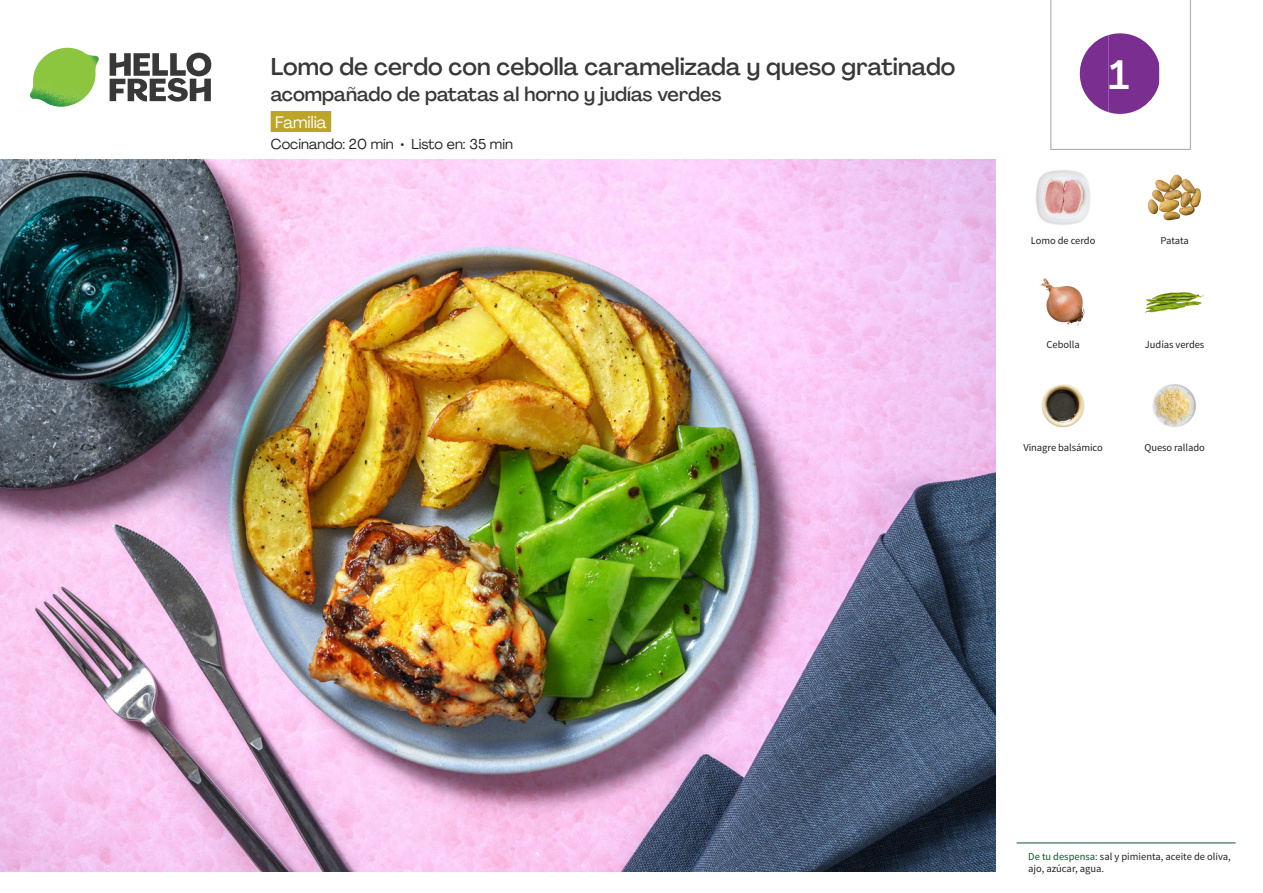
<style>
.page{position:relative;width:1263px;height:893px;background:#fff}
.page>*{position:absolute;margin:0;border:0;box-sizing:border-box;transform-origin:0 0}
._24_Recipe_Nr_Bag{font:500 40.5px "Agrandir";color:#fff}
._15_Titel_UK{font:500 24px "Agrandir";color:#383839}
._15_Titel_UK-2{font:500 19.5px "Agrandir";color:#383839}
._02_Box_Type{font:16.5px "Agrandir";color:#fff}
._02_Box_Type-2{font:14.25px "Agrandir";color:#231f20}
._18_FRONT_ingredient{font:10.5px/12px "Source Sans Pro";letter-spacing:-.005em;color:#231f20}
.s1{color:#0e572c}
</style>
<div class="page">
<svg style="left:110px;top:53px;width:101px;height:49px"></svg>
<img style="left:30px;top:48px;width:69px;height:59px">
<img style="left:0;top:159px;width:995px;height:713px">
<div style="left:271px;top:111px;width:60px;height:21px;background:#bda529"></div>
<hr style="left:1016px;top:843px;width:219px;height:1px;background:#0e572c">
<img style="left:1036px;top:170px;width:55px;height:55px">
<img style="left:1148px;top:174px;width:53px;height:47px">
<img style="left:1146px;top:292px;width:57px;height:21px">
<img style="left:1040px;top:278px;width:45px;height:48px">
<img style="left:1152px;top:384px;width:44px;height:43px">
<img style="left:1041px;top:384px;width:44px;height:44px">
<svg style="left:1050px;top:0;width:141px;height:150px"></svg>
<p class="_15_Titel_UK" style="left:271px;top:52px;width:686px">Lomo de cerdo con cebolla caramelizada y queso gratinado</p>
<p class="_15_Titel_UK-2" style="left:271px;top:82px;width:452px">acompañado de patatas al horno y judías verdes</p>
<p class="_02_Box_Type" style="left:275px;top:112px;width:53px">Familia</p>
<p class="_02_Box_Type-2" style="left:271px;top:135px;width:244px">Cocinando: 20 min • Listo en: 35 min</p>
<p class="_24_Recipe_Nr_Bag" style="left:1109px;top:50px;width:22px">1</p>
<p class="_18_FRONT_ingredient" style="left:1031px;top:235px;width:66px">Lomo de cerdo</p>
<p class="_18_FRONT_ingredient" style="left:1160px;top:235px;width:30px">Patata</p>
<p class="_18_FRONT_ingredient" style="left:1046px;top:339px;width:35px">Cebolla</p>
<p class="_18_FRONT_ingredient" style="left:1145px;top:339px;width:61px">Judías verdes</p>
<p class="_18_FRONT_ingredient" style="left:1023px;top:441px;width:81px">Vinagre balsámico</p>
<p class="_18_FRONT_ingredient" style="left:1144px;top:441px;width:62px">Queso rallado</p>
<p class="_18_FRONT_ingredient" style="left:1028px;top:850px;width:204px"><span class="s1">De tu despensa:</span> sal y pimienta, aceite de oliva, ajo, azúcar, agua.</p>
</div>
